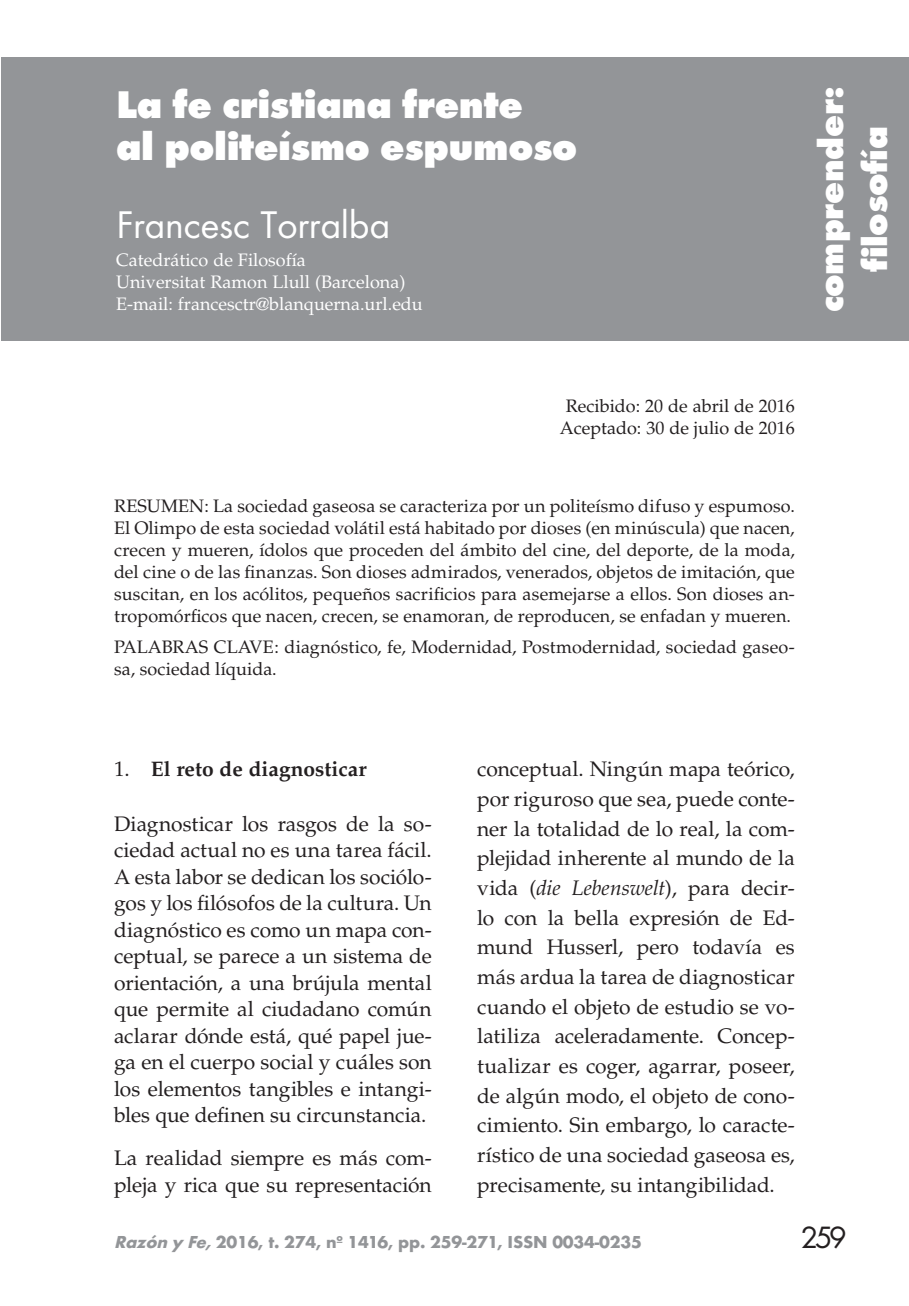
<style>
.page{position:relative;width:909px;height:1306px;background:#fff}
.page>*{position:absolute;margin:0;border:0;box-sizing:border-box;transform-origin:0 0}
.t1{font:800 40px/42px "Futura T";letter-spacing:-.01em;color:#fff}
.t2{font:40px "Futura T";letter-spacing:-.01em;color:#fff}
.t3{font:800 36px/44px "Futura T";letter-spacing:-.01em;color:#fff;text-align:center}
.t4{font:32px "Futura T";color:#231f20}
.t5{font:21px/29.6px "Palatino";color:#231f20;text-align:justify}
.t6{font:700 21px "Palatino";color:#231f20}
.t7{font:18px/22px "Palatino";color:#231f20;text-align:center}
.t8{font:18px/22px "Palatino";color:#fff}
.t9{font:700 18px "Futura T";letter-spacing:-.01em;color:#939598}
.s1{font-weight:400}
.s2{font-style:italic}
</style>
<div class="page">
<div style="left:1px;top:57px;width:907px;height:284px;background:#939598"></div>
<p class="t1" style="left:116px;top:84px;width:462px">La fe cristiana frente<br>al politeísmo espumoso</p>
<p class="t2" style="left:116px;top:202px;width:276px">Francesc Torralba</p>
<p class="t8" style="left:116px;top:249px;width:308px">Catedrático de Filosofía<br>Universitat Ramon Llull (Barcelona)<br>E-mail: francesctr@blanquerna.url.edu</p>
<p class="t3" style="left:808px;top:312px;width:228px;rotate:-90deg">comprender: filosofía</p>
<p class="t7" style="left:559px;top:395px;width:236px">Recibido: 20 de abril de 2016<br>Aceptado: 30 de julio de 2016</p>
<p class="t7" style="left:114px;top:495px;width:682px;text-align:justify">RESUMEN: La sociedad gaseosa se caracteriza por un politeísmo difuso y espumoso.<br>El Olimpo de esta sociedad volátil está habitado por dioses (en minúscula) que nacen, crecen y mueren, ídolos que proceden del ámbito del cine, del deporte, de la moda, del cine o de las finanzas. Son dioses admirados, venerados, objetos de imitación, que suscitan, en los acólitos, pequeños sacrificios para asemejarse a ellos. Son dioses an&shy;tropomórficos que nacen, crecen, se enamoran, de reproducen, se enfadan y mueren.</p>
<p class="t7" style="left:114px;top:636px;width:682px;text-align:left">PALABRAS CLAVE: diagnóstico, fe, Modernidad, Postmodernidad, sociedad gaseo&shy;sa, sociedad líquida.</p>
<p class="t6" style="left:114px;top:756px;width:254px"><span class="s1">1.</span> El reto de diagnosticar</p>
<p class="t5" style="left:114px;top:811px;width:319px;line-height:26.4px">Diagnosticar los rasgos de la so&shy;ciedad actual no es una tarea fácil.<br>A esta labor se dedican los sociólo&shy;gos y los filósofos de la cultura. Un diagnóstico es como un mapa con&shy;ceptual, se parece a un sistema de orientación, a una brújula mental que permite al ciudadano común aclarar dónde está, qué papel jue&shy;ga en el cuerpo social y cuáles son los elementos tangibles e intangi&shy;bles que definen su circunstancia.</p>
<p class="t5" style="left:114px;top:1145px;width:319px;line-height:26.4px">La realidad siempre es más com&shy;pleja y rica que su representación</p>
<p class="t5" style="left:477px;top:754px;width:319px">conceptual. Ningún mapa teórico, por riguroso que sea, puede conte&shy;ner la totalidad de lo real, la com&shy;plejidad inherente al mundo de la vida (<span class="s2">die Lebenswelt</span>), para decir&shy;lo con la bella expresión de Ed&shy;mund Husserl, pero todavía es más ardua la tarea de diagnosticar cuando el objeto de estudio se vo&shy;latiliza aceleradamente. Concep&shy;tualizar es coger, agarrar, poseer, de algún modo, el objeto de cono&shy;cimiento. Sin embargo, lo caracte&shy;rístico de una sociedad gaseosa es, precisamente, su intangibilidad.</p>
<p class="t9" style="left:114px;top:1230px;width:529px"><span class="s2">Razón y Fe,</span>2016, t. 274, nº 1416, pp. 259-271, ISSN 0034-0235</p>
<p class="t4" style="left:800px;top:1217px;width:48px">259</p>
</div>
